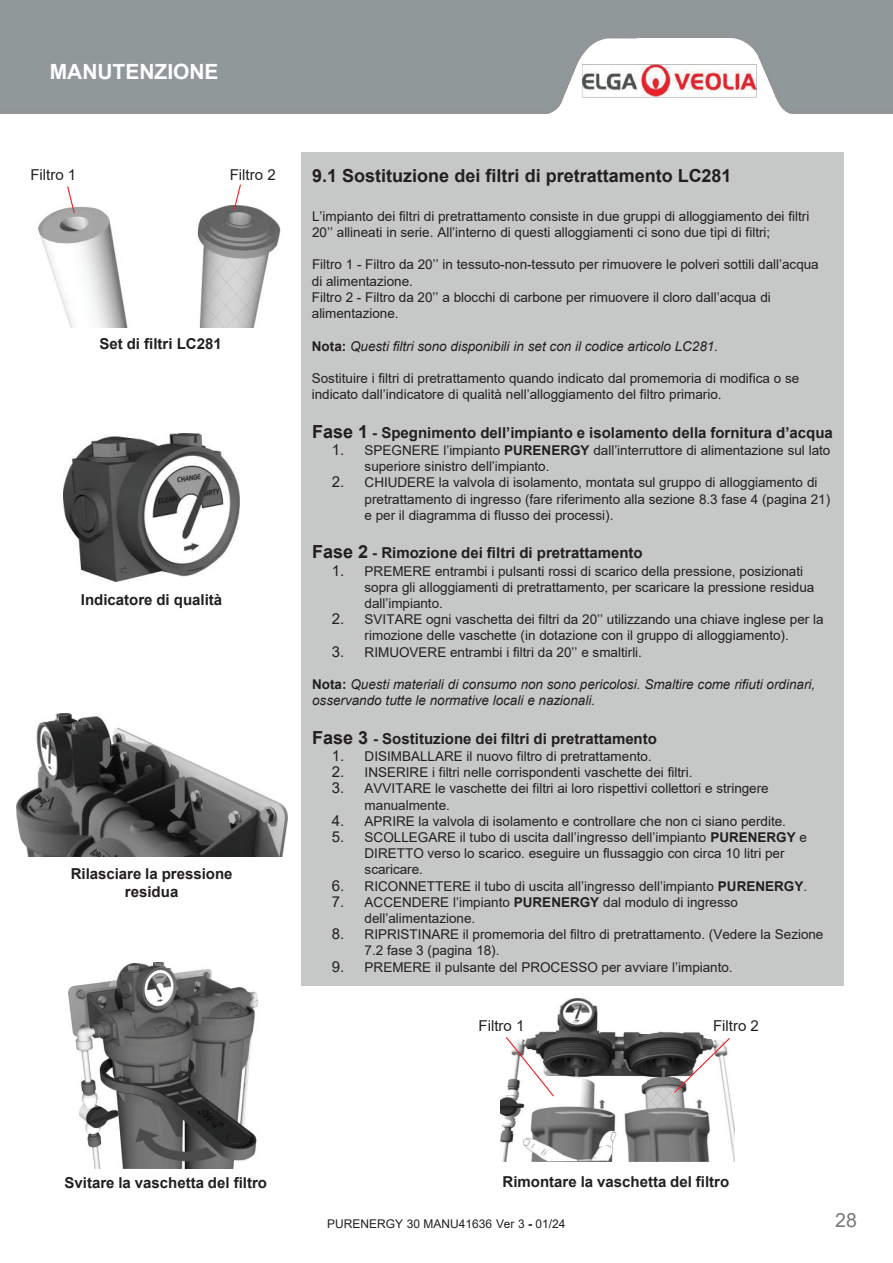
<style>
.page{position:relative;width:893px;height:1263px;background:#fff}
.page>*{position:absolute;margin:0;border:0;box-sizing:border-box;transform-origin:0 0}
.t1{font:700 21px "Arial";color:#fff}
.t2{font:19.5px "Arial";color:#76787b}
.t3{font:700 18px "Arial";color:#231f20}
.t4{font:700 15px/18px "Arial";color:#231f20;text-align:center}
.t5{font:15px "Arial";color:#231f20}
.t6{font:13.5px/16.2px "Arial";color:#231f20}
.t7{font:italic 13.5px/16.2px "Arial";color:#231f20}
.t8{font:12px "Arial";color:#231f20}
.s1{font-weight:700;font-style:normal}
.s2{font-size:18px}
.s3{font-size:15px}
.s4{font-weight:700}
</style>
<div class="page">
<img style="left:0;top:0;width:893px;height:114px">
<img style="left:38px;top:205px;width:243px;height:122px">
<img style="left:64px;top:434px;width:175px;height:147px">
<img style="left:16px;top:713px;width:271px;height:144px">
<img style="left:69px;top:962px;width:190px;height:207px">
<img style="left:500px;top:998px;width:234px;height:164px">
<svg style="left:66px;top:186px;width:10px;height:28px"></svg>
<svg style="left:233px;top:184px;width:9px;height:26px"></svg>
<svg style="left:505px;top:1036px;width:50px;height:62px"></svg>
<svg style="left:673px;top:1036px;width:58px;height:58px"></svg>
<div style="left:302px;top:152px;width:542px;height:833px;background:#c6c7c7"></div>
<h1 class="t1" style="left:50px;top:56px;width:170px">MANUTENZIONE</h1>
<p class="t5" style="left:30px;top:164px;width:47px">Filtro 1</p>
<p class="t5" style="left:230px;top:164px;width:47px">Filtro 2</p>
<p class="t4" style="left:99px;top:335px;width:124px">Set di filtri LC281</p>
<p class="t4" style="left:81px;top:591px;width:143px">Indicatore di qualità</p>
<p class="t4" style="left:71px;top:865px;width:163px">Rilasciare la pressione residua</p>
<h3 class="t3" style="left:312px;top:163px;width:421px">9.1 Sostituzione dei filtri di pretrattamento LC281</h3>
<p class="t6" style="left:312px;top:208px;width:499px">L’impianto dei filtri di pretrattamento consiste in due gruppi di alloggiamento dei filtri<br>20’’ allineati in serie. All’interno di questi alloggiamenti ci sono due tipi di filtri;</p>
<p class="t6" style="left:312px;top:257px;width:508px">Filtro 1 - Filtro da 20’’ in tessuto-non-tessuto per rimuovere le polveri sottili dall’acqua di alimentazione.<br>Filtro 2 - Filtro da 20’’ a blocchi di carbone per rimuovere il cloro dall’acqua di alimentazione.</p>
<p class="t7" style="left:312px;top:338px;width:408px"><span class="s1">Nota:</span> Questi filtri sono disponibili in set con il codice articolo LC281.</p>
<p class="t6" style="left:312px;top:370px;width:489px">Sostituire i filtri di pretrattamento quando indicato dal promemoria di modifica o se indicato dall’indicatore di qualità nell’alloggiamento del filtro primario.</p>
<p class="t4" style="left:312px;top:423px;width:522px"><span class="s2">Fase 1</span> - Spegnimento dell’impianto e isolamento della fornitura d’acqua</p>
<p class="t6" style="left:365px;top:442px;width:467px;text-indent:-33px"><span class="s3">1.</span> SPEGNERE l’impianto <span class="s4">PURENERGY</span> dall’interruttore di alimentazione sul lato superiore sinistro dell’impianto.</p>
<p class="t6" style="left:364px;top:474px;width:467px;text-indent:-33px"><span class="s3">2.</span> CHIUDERE la valvola di isolamento, montata sul gruppo di alloggiamento di pretrattamento di ingresso (fare riferimento alla sezione 8.3 fase 4 (pagina 21) e per il diagramma di flusso dei processi).</p>
<p class="t4" style="left:312px;top:544px;width:332px"><span class="s2">Fase 2</span> - Rimozione dei filtri di pretrattamento</p>
<p class="t6" style="left:364px;top:563px;width:451px;text-indent:-33px"><span class="s3">1.</span> PREMERE entrambi i pulsanti rossi di scarico della pressione, posizionati sopra gli alloggiamenti di pretrattamento, per scaricare la pressione residua dall’impianto.</p>
<p class="t6" style="left:332px;top:611px;width:493px;text-align:center"><span class="s3">2.</span> SVITARE ogni vaschetta dei filtri da 20’’ utilizzando una chiave inglese per la rimozione delle vaschette (in dotazione con il gruppo di alloggiamento).</p>
<p class="t6" style="left:332px;top:644px;width:312px"><span class="s3">3.</span> RIMUOVERE entrambi i filtri da 20’’ e smaltirli.</p>
<p class="t7" style="left:312px;top:676px;width:505px"><span class="s1">Nota:</span> Questi materiali di consumo non sono pericolosi. Smaltire come rifiuti ordinari, osservando tutte le normative locali e nazionali.</p>
<p class="t4" style="left:312px;top:729px;width:346px"><span class="s2">Fase 3</span> - Sostituzione dei filtri di pretrattamento</p>
<p class="t6" style="left:332px;top:748px;width:322px"><span class="s3">1.</span> DISIMBALLARE il nuovo filtro di pretrattamento.</p>
<p class="t6" style="left:332px;top:764px;width:362px"><span class="s3">2.</span> INSERIRE i filtri nelle corrispondenti vaschette dei filtri.</p>
<p class="t6" style="left:365px;top:780px;width:406px;text-indent:-33px"><span class="s3">3.</span> AVVITARE le vaschette dei filtri ai loro rispettivi collettori e stringere manualmente.</p>
<p class="t6" style="left:332px;top:813px;width:456px"><span class="s3">4.</span> APRIRE la valvola di isolamento e controllare che non ci siano perdite.</p>
<p class="t6" style="left:365px;top:829px;width:444px;text-indent:-33px"><span class="s3">5.</span> SCOLLEGARE il tubo di uscita dall’ingresso dell’impianto <span class="s4">PURENERGY</span> e<br>DIRETTO verso lo scarico. eseguire un flussaggio con circa 10 litri per scaricare.</p>
<p class="t6" style="left:332px;top:878px;width:477px"><span class="s3">6.</span> RICONNETTERE il tubo di uscita all’ingresso dell’impianto <span class="s4">PURENERGY</span>.</p>
<p class="t6" style="left:365px;top:894px;width:375px;text-indent:-33px"><span class="s3">7.</span> ACCENDERE l’impianto <span class="s4">PURENERGY</span> dal modulo di ingresso dell’alimentazione.</p>
<p class="t6" style="left:365px;top:926px;width:460px;text-indent:-33px"><span class="s3">8.</span> RIPRISTINARE il promemoria del filtro di pretrattamento. (Vedere la Sezione<br>7.2 fase 3 (pagina 18).</p>
<p class="t6" style="left:332px;top:959px;width:402px"><span class="s3">9.</span> PREMERE il pulsante del PROCESSO per avviare l’impianto.</p>
<p class="t5" style="left:479px;top:1016px;width:47px">Filtro 1</p>
<p class="t5" style="left:713px;top:1016px;width:47px">Filtro 2</p>
<p class="t4" style="left:65px;top:1173px;width:204px">Svitare la vaschetta del filtro</p>
<p class="t4" style="left:502px;top:1173px;width:228px">Rimontare la vaschetta del filtro</p>
<p class="t8" style="left:327px;top:1216px;width:240px">PURENERGY 30 MANU41636 Ver 3 - 01/24</p>
<h2 class="t2" style="left:835px;top:1206px;width:23px">28</h2>
</div>
